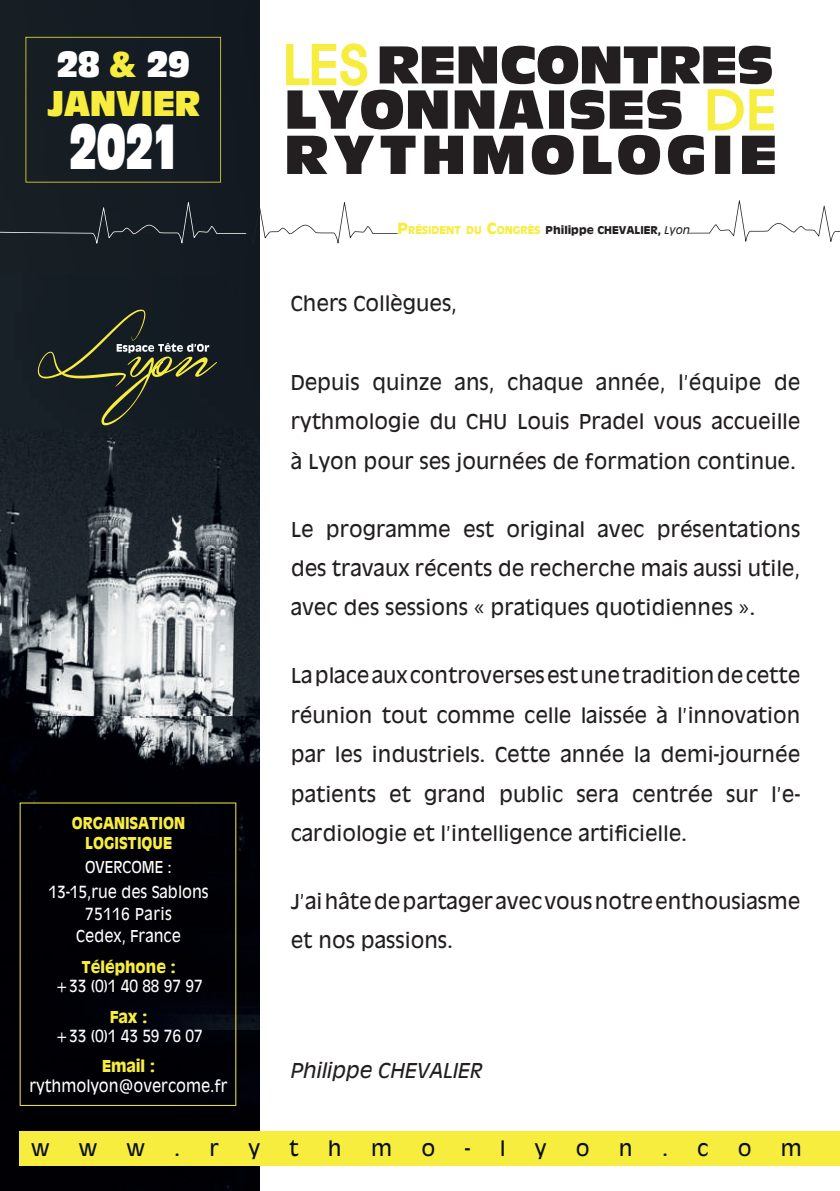
<style>
.page{position:relative;width:840px;height:1191px;background:#fff}
.page>*{position:absolute;margin:0;border:0;box-sizing:border-box;transform-origin:0 0}
.t1{font:58.2px "Antique Olive Compact";color:#fff;scale:.67 1}
.t2{font:51px/45.2px "Antique Olive Compact";letter-spacing:.09em;color:#231f20}
.t3{font:49.4px "Antique Olive Compact";letter-spacing:-.01em;color:#231f20}
.t4{font:33.4px/39.2px "Antique Olive Compact";letter-spacing:-.02em;color:#f7ed3f;scale:.9 1}
.t5{font:20px/39.4px "Antique Olive";color:#231f20;text-align:justify}
.t6{font:20px "Antique Olive";color:#090e16}
.t7{font:italic 20px "Antique Olive";color:#231f20}
.t8{font:16px/24.8px "Antique Olive";color:#fff;text-align:center;scale:.91 1}
.t9{font:700 16px/19.2px "Antique Olive";color:#f7ed3f;text-align:center;scale:.91 1}
.t10{font:700 10.4px "Antique Olive";color:#231f20}
.s1{color:#fff}
.s2{font-family:"Avant Garde";font-size:51px;color:#f7ed3f}
.s3{font-family:"Avant Garde";color:#f7ed3f}
.s4{font-size:15px;color:#f7ed3f}
.s5{color:#f7ed3f}
.s6{font-weight:400;font-style:italic}
</style>
<div class="page">
<div style="left:0;top:1029px;width:259px;height:162px;background:#000005"></div>
<svg style="left:0;top:0;width:259px;height:1029px;background:#343a3f"></svg>
<svg style="left:0;top:202px;width:397px;height:42px"></svg>
<svg style="left:688px;top:200px;width:151px;height:42px"></svg>
<div style="left:20px;top:1132px;width:819px;height:34px;background:#f7ed3f"></div>
<svg style="left:20px;top:802px;width:216px;height:304px;background:#070708"></svg>
<div style="left:26px;top:37px;width:195px;height:145px;background:#151c23"></div>
<svg style="left:38px;top:309px;width:179px;height:116px;background:#292f29"></svg>
<h3 class="t4" style="left:47px;top:44px;width:172px"><span class="s1">28</span> &amp; <span class="s1">29<br></span>JANVIER</h3>
<h1 class="t1" style="left:69px;top:107px;width:164px">2021</h1>
<p class="t9" style="left:72px;top:813px;width:126px">ORGANISATION<br>LOGISTIQUE</p>
<p class="t8" style="left:48px;top:855px;width:177px">OVERCOME :<br>13-15,rue des Sablons</p>
<p class="t8" style="left:76px;top:903px;width:116px;line-height:22px">75116 Paris<br>Cedex, France</p>
<p class="t9" style="left:81px;top:957px;width:105px">Téléphone :</p>
<p class="t8" style="left:54px;top:973px;width:164px">+33 (0)1 40 88 97 97</p>
<p class="t9" style="left:110px;top:1006px;width:43px">Fax :</p>
<p class="t8" style="left:54px;top:1023px;width:164px">+33 (0)1 43 59 76 07</p>
<p class="t9" style="left:102px;top:1056px;width:59px">Email :</p>
<p class="t8" style="left:29px;top:1073px;width:219px">rythmolyon@overcome.fr</p>
<h3 class="t3" style="left:283px;top:31px;width:491px"><span class="s2">LES</span> RENCONTRES</h3>
<h2 class="t2" style="left:283px;top:86px;width:494px">LYONNAISES <span class="s3">DE<br></span>RYTHMOLOGIE</h2>
<p class="t10" style="left:397px;top:223px;width:294px"><span class="s4">P</span><span class="s5">RÉSIDENT DU</span> <span class="s4">C</span><span class="s5">ONGRÈS</span> Philippe CHEVALIER, <span class="s6">Lyon</span></p>
<p class="t5" style="left:290px;top:283px;width:168px">Chers Collègues,</p>
<p class="t5" style="left:290px;top:362px;width:511px">Depuis quinze ans, chaque année, l’équipe de rythmologie du CHU Louis Pradel vous accueille à Lyon pour ses journées de formation continue.</p>
<p class="t5" style="left:290px;top:509px;width:511px">Le programme est original avec présentations des travaux récents de recherche mais aussi utile, avec des sessions « pratiques quotidiennes ».</p>
<p class="t5" style="left:290px;top:656px;width:511px">La place aux controverses est une tradition de cette réunion tout comme celle laissée à l’innovation par les industriels. Cette année la demi-journée patients et grand public sera centrée sur l’e&shy;cardiologie et l’intelligence artificielle.</p>
<p class="t5" style="left:290px;top:881px;width:511px">J’ai hâte de partager avec vous notre enthousiasme et nos passions.</p>
<p class="t7" style="left:290px;top:1058px;width:193px">Philippe CHEVALIER</p>
<p class="t6" style="left:31px;top:1135px;width:20px">w</p>
<p class="t6" style="left:79px;top:1135px;width:20px">w</p>
<p class="t6" style="left:126px;top:1135px;width:20px">w</p>
<p class="t6" style="left:174px;top:1135px;width:8px">.</p>
<p class="t6" style="left:209px;top:1135px;width:11px">r</p>
<p class="t6" style="left:248px;top:1135px;width:14px">y</p>
<p class="t6" style="left:289px;top:1135px;width:11px">t</p>
<p class="t6" style="left:328px;top:1135px;width:15px">h</p>
<p class="t6" style="left:371px;top:1135px;width:23px">m</p>
<p class="t6" style="left:421px;top:1135px;width:15px">o</p>
<p class="t6" style="left:464px;top:1135px;width:42px">- l</p>
<p class="t6" style="left:534px;top:1135px;width:14px">y</p>
<p class="t6" style="left:575px;top:1135px;width:15px">o</p>
<p class="t6" style="left:618px;top:1135px;width:15px">n</p>
<p class="t6" style="left:661px;top:1135px;width:8px">.</p>
<p class="t6" style="left:696px;top:1135px;width:13px">c</p>
<p class="t6" style="left:737px;top:1135px;width:15px">o</p>
<p class="t6" style="left:780px;top:1135px;width:23px">m</p>
</div>
